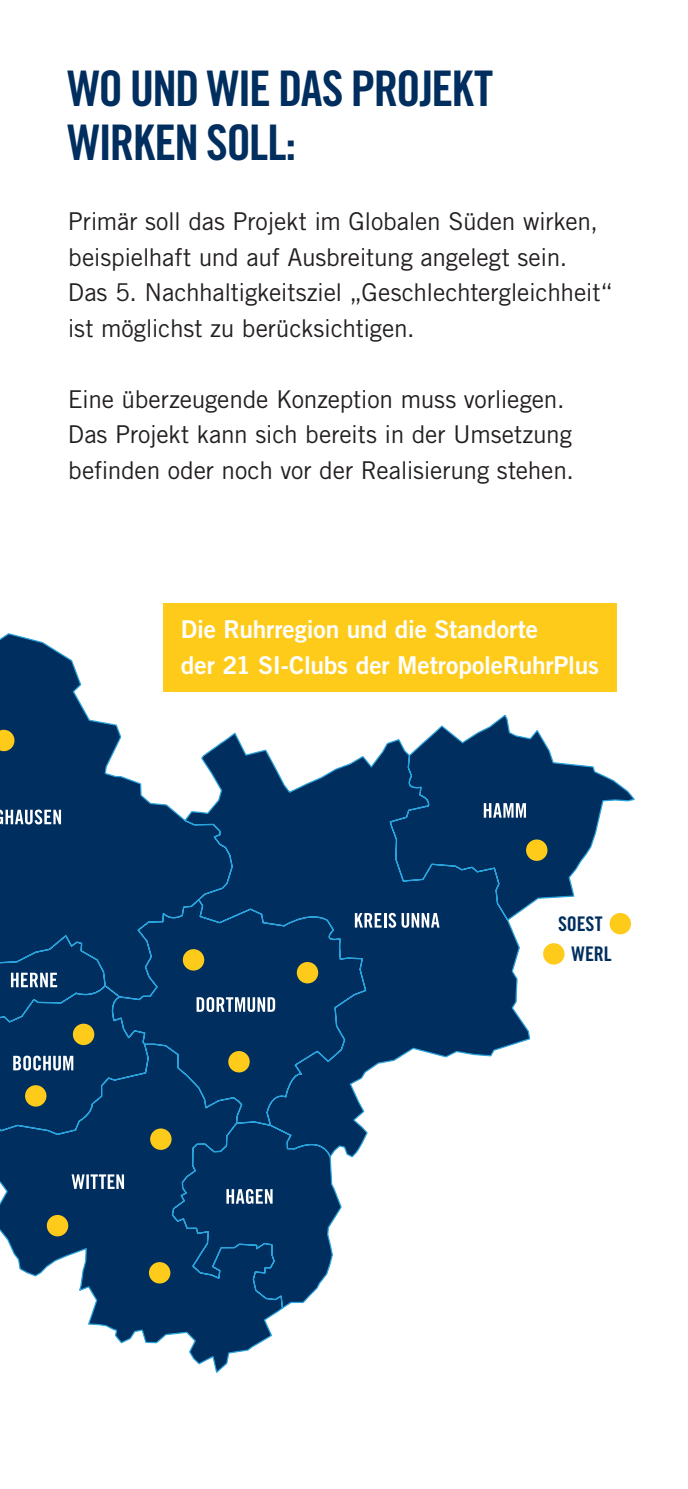
<style>
.page{position:relative;width:688px;height:1489px;background:#fff}
.page>*{position:absolute;margin:0;border:0;box-sizing:border-box;transform-origin:0 0}
.t1{font:49px/53.2px "Trade Gothic LT Std Bd Cn 20";letter-spacing:-.03em;color:#002e5e}
.t2{font:24.5px/35.5px "Trade Gothic LT Std";letter-spacing:-.01em;color:#231f20}
.t3{font:24.5px/35.5px "Trade Gothic LT Std Bd 2";letter-spacing:-.005em;color:#fff}
.t4{font:20.25px/30.2px "Trade Gothic LT Std Bd Cn 20";letter-spacing:-.005em;color:#002e5e}
</style>
<div class="page">
<svg style="left:0;top:633px;width:635px;height:740px"></svg>
<svg style="left:71px;top:1174px;width:53px;height:14px"></svg>
<div style="left:163px;top:602px;width:454px;height:89px;background:#fecb1b"></div>
<h1 class="t1" style="left:67px;top:62px;width:427px">WO UND WIE DAS PROJEKT<br>WIRKEN SOLL:</h1>
<p class="t2" style="left:68px;top:204px;width:546px">Primär soll das Projekt im Globalen Süden wirken, beispielhaft und auf Ausbreitung angelegt sein.<br>Das 5. Nachhaltigkeitsziel „Geschlechtergleichheit“ ist möglichst zu berücksichtigen.</p>
<p class="t2" style="left:68px;top:381px;width:507px">Eine überzeugende Konzeption muss vorliegen.<br>Das Projekt kann sich bereits in der Umsetzung befinden oder noch vor der Realisierung stehen.</p>
<p class="t3" style="left:181px;top:611px;width:419px">Die Ruhrregion und die Standorte<br>der 21 SI-Clubs der MetropoleRuhrPlus</p>
<p class="t4" style="left:571px;top:908px;width:41px;text-indent:-13px">SOEST<br>WERL</p>
</div>
